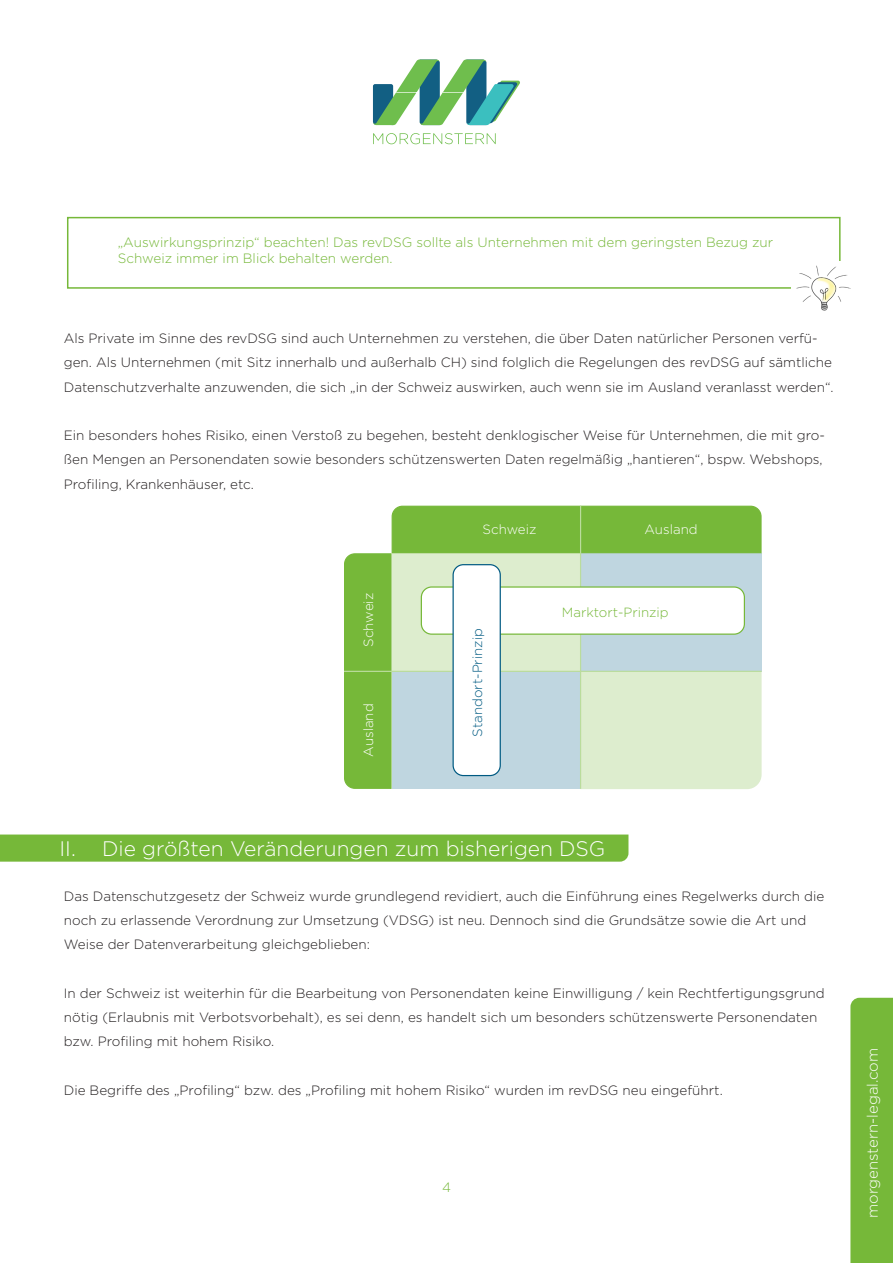
<style>
.page{position:relative;width:893px;height:1263px;background:#fff}
.page>*{position:absolute;margin:0;border:0;box-sizing:border-box;transform-origin:0 0}
.t1{font:300 21px "Gotham";color:#fff}
.t2{font:300 15px "Gotham";color:#fff}
.Lauftext{font:300 13.5px/24.3px "Gotham";color:#231f20}
.t3{font:300 13.5px "Gotham";color:#76b839}
.t4{font:300 13.35px "Gotham";color:#fff}
.t5{font:300 13.35px "Gotham";color:#76b839}
.t6{font:300 13.35px "Gotham";color:#005a82}
</style>
<div class="page">
<svg style="left:373px;top:60px;width:147px;height:65px"></svg>
<svg style="left:373px;top:133px;width:123px;height:11px"></svg>
<div style="left:850px;top:998px;width:43px;height:265px;background:#76b839"></div>
<div style="left:67px;top:217px;width:774px;height:72px;border:2px solid #76b839"></div>
<img style="left:792px;top:261px;width:59px;height:50px">
<svg style="left:344px;top:505px;width:418px;height:284px;background:#b5d6a8"></svg>
<hr style="left:344px;top:671px;width:418px;height:1px;background:#badc9c">
<hr style="left:580px;top:506px;width:1px;height:283px;background:#badc9c">
<div style="left:421px;top:587px;width:323px;height:47px;background:#fff;border-radius:10px"></div>
<div style="left:421px;top:586px;width:324px;height:49px;border:1px solid #76b839;border-radius:10px"></div>
<div style="left:453px;top:565px;width:47px;height:210px;background:#fff;border-radius:10px"></div>
<div style="left:452px;top:564px;width:49px;height:212px;border:1px solid #005a82;border-radius:10px"></div>
<svg style="left:0;top:834px;width:628px;height:28px;background:#7aba3f"></svg>
<p class="t3" style="left:118px;top:233px;width:657px">„Auswirkungsprinzip“ beachten! Das revDSG sollte als Unternehmen mit dem geringsten Bezug zur</p>
<p class="t3" style="left:118px;top:249px;width:276px">Schweiz immer im Blick behalten werden.</p>
<p class="Lauftext" style="left:64px;top:326px;width:771px">Als Private im Sinne des revDSG sind auch Unternehmen zu verstehen, die über Daten natürlicher Personen verfü&shy;gen. Als Unternehmen (mit Sitz innerhalb und außerhalb CH) sind folglich die Regelungen des revDSG auf sämtliche<br>Datenschutzverhalte anzuwenden, die sich „in der Schweiz auswirken, auch wenn sie im Ausland veranlasst werden“.</p>
<p class="Lauftext" style="left:64px;top:423px;width:763px">Ein besonders hohes Risiko, einen Verstoß zu begehen, besteht denklogischer Weise für Unternehmen, die mit gro&shy;ßen Mengen an Personendaten sowie besonders schützenswerten Daten regelmäßig „hantieren“, bspw. Webshops,</p>
<p class="Lauftext" style="left:64px;top:471px;width:192px">Profiling, Krankenhäuser, etc.</p>
<p class="t4" style="left:360px;top:647px;width:55px;rotate:-90deg">Schweiz</p>
<p class="t4" style="left:360px;top:757px;width:55px;rotate:-90deg">Ausland</p>
<p class="t4" style="left:483px;top:521px;width:55px">Schweiz</p>
<p class="t4" style="left:644px;top:521px;width:55px">Ausland</p>
<p class="t6" style="left:469px;top:736px;width:110px;rotate:-90deg">Standort-Prinzip</p>
<p class="t5" style="left:562px;top:604px;width:108px">Marktort-Prinzip</p>
<p class="t1" style="left:60px;top:835px;width:547px">II. Die größten Veränderungen zum bisherigen DSG</p>
<p class="Lauftext" style="left:64px;top:883px;width:762px">Das Datenschutzgesetz der Schweiz wurde grundlegend revidiert, auch die Einführung eines Regelwerks durch die noch zu erlassende Verordnung zur Umsetzung (VDSG) ist neu. Dennoch sind die Grundsätze sowie die Art und<br>Weise der Datenverarbeitung gleichgeblieben:</p>
<p class="Lauftext" style="left:64px;top:980px;width:762px">In der Schweiz ist weiterhin für die Bearbeitung von Personendaten keine Einwilligung / kein Rechtfertigungsgrund nötig (Erlaubnis mit Verbotsvorbehalt), es sei denn, es handelt sich um besonders schützenswerte Personendaten bzw. Profiling mit hohem Risiko.</p>
<p class="Lauftext" style="left:64px;top:1077px;width:660px">Die Begriffe des „Profiling“ bzw. des „Profiling mit hohem Risiko“ wurden im revDSG neu eingeführt.</p>
<p class="t3" style="left:442px;top:1178px;width:10px">4</p>
<p class="t2" style="left:863px;top:1218px;width:172px;rotate:-90deg">morgenstern-legal.com</p>
</div>
